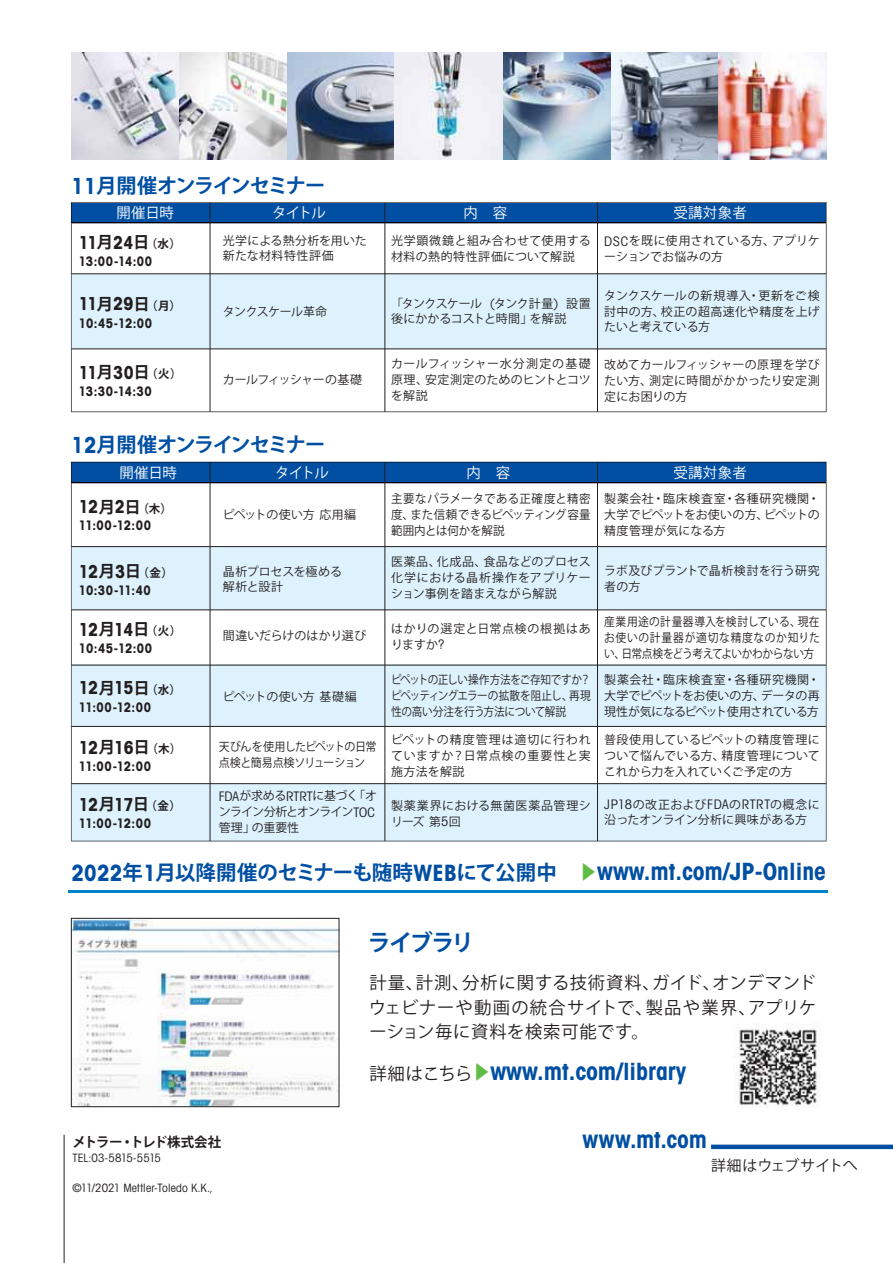
<style>
.page{position:relative;width:893px;height:1263px;background:#fff}
.page>*{position:absolute;margin:0;border:0;box-sizing:border-box;transform-origin:0 0}
.t1{font:23.7px "Avant Gardefor MT Bd";color:#004fa3}
.t2{font:23.55px "Avant Gardefor MT Bd";letter-spacing:.01em;color:#004fa3}
.t3{font:23.1px "Koz Go Pro Bold 90 msp RKSJ H";letter-spacing:-.095em;color:#004fa3}
.t4{font:20.4px "Koz Go Pro Bold 90 msp RKSJ H";letter-spacing:-.035em;color:#004fa3}
.t5{font:20.1px "Koz Go Pro Bold 90 msp RKSJ H";letter-spacing:-.08em;color:#004fa3}
.t6{font:17.85px "Avant Gardefor MT Bd";letter-spacing:-.04em;color:#231f20}
.t7{font:17.25px/24.5px "Koz Go Pro Regular 90 msp RKSJ H";letter-spacing:.035em;color:#231f20;text-align:justify}
.t8{font:15px "Koz Go Pro Regular 90 msp RKSJ H";color:#231f20}
.t9{font:14.4px "Koz Go Pro Regular 90 msp RKSJ H";letter-spacing:.005em;color:#fff}
.t10{font:13.5px "Koz Go Pro Bold 90 msp RKSJ H";letter-spacing:-.045em;color:#231f20}
.t11{font:13.2px "Avant Gardefor MT Bd";letter-spacing:.015em;color:#231f20}
.t12{font:13.2px "Avant Gardefor MT Bk";letter-spacing:.045em;color:#231f20}
.t13{font:12px/15.9px "Koz Go Pro Regular 90 msp RKSJ H";letter-spacing:.01em;color:#231f20;text-align:justify}
.t14{font:12px/15.9px "Koz Go Pro Regular 90 msp RKSJ H";letter-spacing:.01em;color:#231f20;text-align:justify;scale:.9 1}
.t15{font:12px/15.9px "Koz Go Pro Regular 90 msp RKSJ H";letter-spacing:.01em;color:#231f20;text-align:justify;scale:.89 1}
.t16{font:12px/15.9px "Koz Go Pro Regular 90 msp RKSJ H";letter-spacing:.045em;color:#231f20}
.t17{font:12px/15.9px "Koz Go Pro Regular 90 msp RKSJ H";letter-spacing:.01em;color:#231f20;text-align:justify;scale:.96 1}
.t18{font:12px/15.9px "Koz Go Pro Regular 90 msp RKSJ H";letter-spacing:-.05em;color:#231f20}
.t19{font:12px/15.9px "Koz Go Pro Regular 90 msp RKSJ H";letter-spacing:-.02em;color:#231f20}
.t20{font:12px/15.9px "Koz Go Pro Regular 90 msp RKSJ H";letter-spacing:-.045em;color:#231f20;scale:.92 1}
.t21{font:12px/15.9px "Koz Go Pro Regular 90 msp RKSJ H";letter-spacing:.05em;color:#231f20}
.t22{font:12px "Koz Go Pro Regular 90 msp RKSJ H";letter-spacing:-.04em;color:#231f20}
.t23{font:11.55px "Avant Gardefor MT Bk";letter-spacing:.01em;color:#231f20}
.t24{font:11.55px "Avant Gardefor MT Bk";letter-spacing:-.015em;color:#231f20}
.s1{font-family:"Avant Gardefor MT Bd";font-size:22.2px}
.s2{font-family:"Koz Go Pro Bold 90 msp RKSJ H";font-size:16.35px}
.s3{font-family:"Koz Go Pro Bold 90 msp RKSJ H";font-size:11.55px}
.s4{font-family:"Avant Gardefor MT Bk";font-size:13.2px}
.s5{font-family:"Koz Go Pro Regular 90 msp RKSJ H";font-size:12px}
.s6{font-family:"Avant Gardefor MT Bd";font-size:22.5px}
.s7{font-family:"Koz Go Pro Bold 90 msp RKSJ H";font-size:18.75px;color:#62bb46}
.s8{font-family:"Koz Go Pro Regular 90 msp RKSJ H";font-size:17.25px;color:#231f20}
</style>
<div class="page">
<hr style="left:64px;top:1135px;width:1px;height:128px;background:#231f20">
<hr style="left:711px;top:1145px;width:182px;height:4px;background:#004fa3">
<hr style="left:68px;top:890px;width:759px;height:3px;background:#0083ca">
<svg style="left:71px;top:224px;width:755px;height:188px"></svg>
<hr style="left:826px;top:274px;width:1px;height:75px;background:#101a21">
<hr style="left:71px;top:274px;width:1px;height:75px;background:#101a21">
<svg style="left:71px;top:202px;width:755px;height:22px;background:#0c5099"></svg>
<svg style="left:71px;top:484px;width:755px;height:299px"></svg>
<hr style="left:826px;top:547px;width:1px;height:63px;background:#101a21">
<hr style="left:71px;top:547px;width:1px;height:63px;background:#101a21">
<hr style="left:826px;top:665px;width:1px;height:61px;background:#101a21">
<hr style="left:71px;top:665px;width:1px;height:61px;background:#101a21">
<div style="left:71px;top:784px;width:755px;height:57px;background:#def2fd"></div>
<svg style="left:71px;top:462px;width:755px;height:21px;background:#004997"></svg>
<hr style="left:71px;top:483px;width:755px;height:1px;background:#000">
<hr style="left:210px;top:203px;width:1px;height:209px;background:#231f20">
<hr style="left:210px;top:462px;width:1px;height:379px;background:#231f20">
<hr style="left:384px;top:203px;width:1px;height:209px;background:#231f20">
<hr style="left:384px;top:462px;width:1px;height:379px;background:#231f20">
<hr style="left:597px;top:202px;width:1px;height:210px;background:#231f20">
<hr style="left:597px;top:462px;width:1px;height:379px;background:#231f20">
<hr style="left:71px;top:273px;width:755px;height:1px;background:#231f20">
<hr style="left:71px;top:349px;width:755px;height:1px;background:#231f20">
<hr style="left:71px;top:546px;width:755px;height:1px;background:#231f20">
<hr style="left:71px;top:610px;width:755px;height:1px;background:#231f20">
<hr style="left:71px;top:726px;width:755px;height:1px;background:#231f20">
<hr style="left:71px;top:783px;width:755px;height:1px;background:#231f20">
<hr style="left:71px;top:665px;width:755px;height:1px;background:#231f20">
<img style="left:71px;top:52px;width:755px;height:108px">
<img style="left:73px;top:920px;width:264px;height:185px">
<div style="left:71px;top:918px;width:268px;height:189px;border:1px solid #231f20"></div>
<img style="left:734px;top:1024px;width:87px;height:83px">
<h3 class="t5" style="left:71px;top:178px;width:256px"><span class="s1">11</span>月開催オンラインセミナー</h3>
<p class="t9" style="left:116px;top:208px;width:59px">開催日時</p>
<h3 class="t6" style="left:79px;top:231px;width:103px">11<span class="s2">月</span>24<span class="s2">日</span><span class="s3">（水）</span></h3>
<p class="t11" style="left:79px;top:252px;width:75px">13:00-14:00</p>
<h3 class="t6" style="left:79px;top:293px;width:104px">11<span class="s2">月</span>29<span class="s2">日</span><span class="s3">（月）</span></h3>
<p class="t11" style="left:79px;top:314px;width:75px">10:45-12:00</p>
<h3 class="t6" style="left:79px;top:361px;width:104px">11<span class="s2">月</span>30<span class="s2">日</span><span class="s3">（火）</span></h3>
<p class="t11" style="left:79px;top:383px;width:74px">13:30-14:30</p>
<p class="t9" style="left:272px;top:208px;width:55px">タイトル</p>
<p class="t13" style="left:223px;top:234px;width:145px">光学による熱分析を用いた新たな材料特性評価</p>
<p class="t22" style="left:223px;top:307px;width:106px">タンクスケール革命</p>
<p class="t22" style="left:223px;top:375px;width:141px">カールフィッシャーの基礎</p>
<h3 class="t5" style="left:71px;top:436px;width:256px"><span class="s1">12</span>月開催オンラインセミナー</h3>
<p class="t9" style="left:119px;top:467px;width:59px">開催日時</p>
<h3 class="t6" style="left:79px;top:496px;width:95px">12<span class="s2">月</span>2<span class="s2">日</span><span class="s3">（木）</span></h3>
<p class="t11" style="left:79px;top:517px;width:74px">11:00-12:00</p>
<h3 class="t6" style="left:79px;top:560px;width:96px">12<span class="s2">月</span>3<span class="s2">日</span><span class="s3">（金）</span></h3>
<p class="t11" style="left:79px;top:581px;width:74px">10:30-11:40</p>
<h3 class="t6" style="left:79px;top:618px;width:104px">12<span class="s2">月</span>14<span class="s2">日</span><span class="s3">（火）</span></h3>
<p class="t11" style="left:79px;top:640px;width:75px">10:45-12:00</p>
<h3 class="t6" style="left:79px;top:677px;width:104px">12<span class="s2">月</span>15<span class="s2">日</span><span class="s3">（水）</span></h3>
<p class="t11" style="left:79px;top:698px;width:74px">11:00-12:00</p>
<h3 class="t6" style="left:79px;top:736px;width:104px">12<span class="s2">月</span>16<span class="s2">日</span><span class="s3">（木）</span></h3>
<p class="t11" style="left:79px;top:758px;width:74px">11:00-12:00</p>
<h3 class="t6" style="left:79px;top:793px;width:104px">12<span class="s2">月</span>17<span class="s2">日</span><span class="s3">（金）</span></h3>
<p class="t11" style="left:79px;top:815px;width:74px">11:00-12:00</p>
<p class="t9" style="left:275px;top:467px;width:55px">タイトル</p>
<p class="t13" style="left:223px;top:508px;width:135px">ピペットの使い方応用編</p>
<p class="t13" style="left:223px;top:565px;width:121px">晶析プロセスを極める解析と設計</p>
<p class="t13" style="left:223px;top:630px;width:145px">間違いだらけのはかり選び</p>
<p class="t13" style="left:223px;top:690px;width:135px">ピペットの使い方基礎編</p>
<p class="t20" style="left:219px;top:741px;width:173px">天びんを使用したピペットの日常点検と簡易点検ソリューション</p>
<p class="t18" style="left:219px;top:790px;width:160px"><span class="s4">FDA</span>が求める<span class="s4">RTRT</span>に基づく「オンライン分析とオンライン<span class="s4">TOC</span>管理」の重要性</p>
<p class="t9" style="left:449px;top:208px;width:60px">　内　容</p>
<p class="t16" style="left:391px;top:234px;width:201px">光学顕微鏡と組み合わせて使用する材料の熱的特性評価について解説</p>
<p class="t19" style="left:391px;top:297px;width:201px">「タンクスケール <span class="s4">(</span>タンク計量<span class="s4">)</span> 設置後にかかるコストと時間」を解説</p>
<p class="t13" style="left:391px;top:357px;width:201px">カールフィッシャー水分測定の基礎原理、安定測定のためのヒントとコツを解説</p>
<p class="t9" style="left:673px;top:208px;width:75px">受講対象者</p>
<p class="t13" style="left:604px;top:234px;width:217px"><span class="s4">DSC</span>を既に使用されている方、アプリケーションでお悩みの方</p>
<p class="t13" style="left:604px;top:289px;width:217px">タンクスケールの新規導入・更新をご検討中の方、校正の超高速化や精度を上げたいと考えている方</p>
<p class="t13" style="left:604px;top:359px;width:217px">改めてカールフィッシャーの原理を学びたい方、測定に時間がかかったり安定測定にお困りの方</p>
<p class="t9" style="left:451px;top:467px;width:60px">　内　容</p>
<p class="t17" style="left:391px;top:492px;width:210px">主要なパラメータである正確度と精密度、また信頼できるピペッティング容量範囲内とは何かを解説</p>
<p class="t13" style="left:391px;top:555px;width:201px">医薬品、化成品、食品などのプロセス化学における晶析操作をアプリケーション事例を踏まえながら解説</p>
<p class="t16" style="left:391px;top:622px;width:201px">はかりの選定と日常点検の根拠はありますか<span class="s4">?</span></p>
<p class="t15" style="left:391px;top:673px;width:226px">ピペットの正しい操作方法をご存知ですか？ピペッティングエラーの拡散を阻止し、再現性の高い分注を行う方法について解説</p>
<p class="t13" style="left:391px;top:734px;width:201px">ピペットの精度管理は適切に行われていますか？日常点検の重要性と実施方法を解説</p>
<p class="t21" style="left:391px;top:799px;width:201px">製薬業界における無菌医薬品管理シリーズ第<span class="s4">5</span>回</p>
<p class="t9" style="left:673px;top:467px;width:75px">受講対象者</p>
<p class="t13" style="left:604px;top:492px;width:217px">製薬会社・臨床検査室・各種研究機関・大学でピペットをお使いの方、ピペットの精度管理が気になる方</p>
<p class="t13" style="left:604px;top:564px;width:217px">ラボ及びプラントで晶析検討を行う研究者の方</p>
<p class="t14" style="left:604px;top:615px;width:241px">産業用途の計量器導入を検討している、現在お使いの計量器が適切な精度なのか知りたい、日常点検をどう考えてよいかわからない方</p>
<p class="t13" style="left:604px;top:673px;width:217px">製薬会社・臨床検査室・各種研究機関・大学でピペットをお使いの方、データの再現性が気になるピペット使用されている方</p>
<p class="t13" style="left:604px;top:734px;width:217px">普段使用しているピペットの精度管理について悩んでいる方、精度管理についてこれから力を入れていくご予定の方</p>
<p class="t12" style="left:604px;top:796px;width:217px">JP18<span class="s5">の改正および</span>FDA<span class="s5">の</span>RTRT<span class="s5">の概念に</span></p>
<p class="t13" style="left:604px;top:814px;width:204px">沿ったオンライン分析に興味がある方</p>
<h3 class="t4" style="left:71px;top:864px;width:487px"><span class="s6">2022</span>年<span class="s6">1</span>月以降開催のセミナーも随時<span class="s6">WEB</span>にて公開中</h3>
<h3 class="t3" style="left:368px;top:933px;width:108px">ライブラリ</h3>
<h1 class="t1" style="left:578px;top:856px;width:249px"><span class="s7">▶</span>www.mt.com/JP-Online</h1>
<p class="t10" style="left:73px;top:1137px;width:150px">メトラー・トレド株式会社</p>
<p class="t24" style="left:73px;top:1151px;width:90px">TEL:03-5815-5515</p>
<p class="t23" style="left:73px;top:1181px;width:142px">©11/2021 Mettler-Toledo K.K.,</p>
<h3 class="t7" style="left:369px;top:973px;width:449px">計量、計測、分析に関する技術資料、ガイド、オンデマンドウェビナーや動画の統合サイトで、製品や業界、アプリケーション毎に資料を検索可能です。</h3>
<h1 class="t1" style="left:370px;top:1057px;width:318px"><span class="s8">詳細はこちら</span><span class="s7">▶</span>www.mt.com/library</h1>
<h2 class="t2" style="left:582px;top:1125px;width:126px">www.mt.com</h2>
<p class="t8" style="left:711px;top:1160px;width:148px">詳細はウェブサイトへ</p>
</div>
